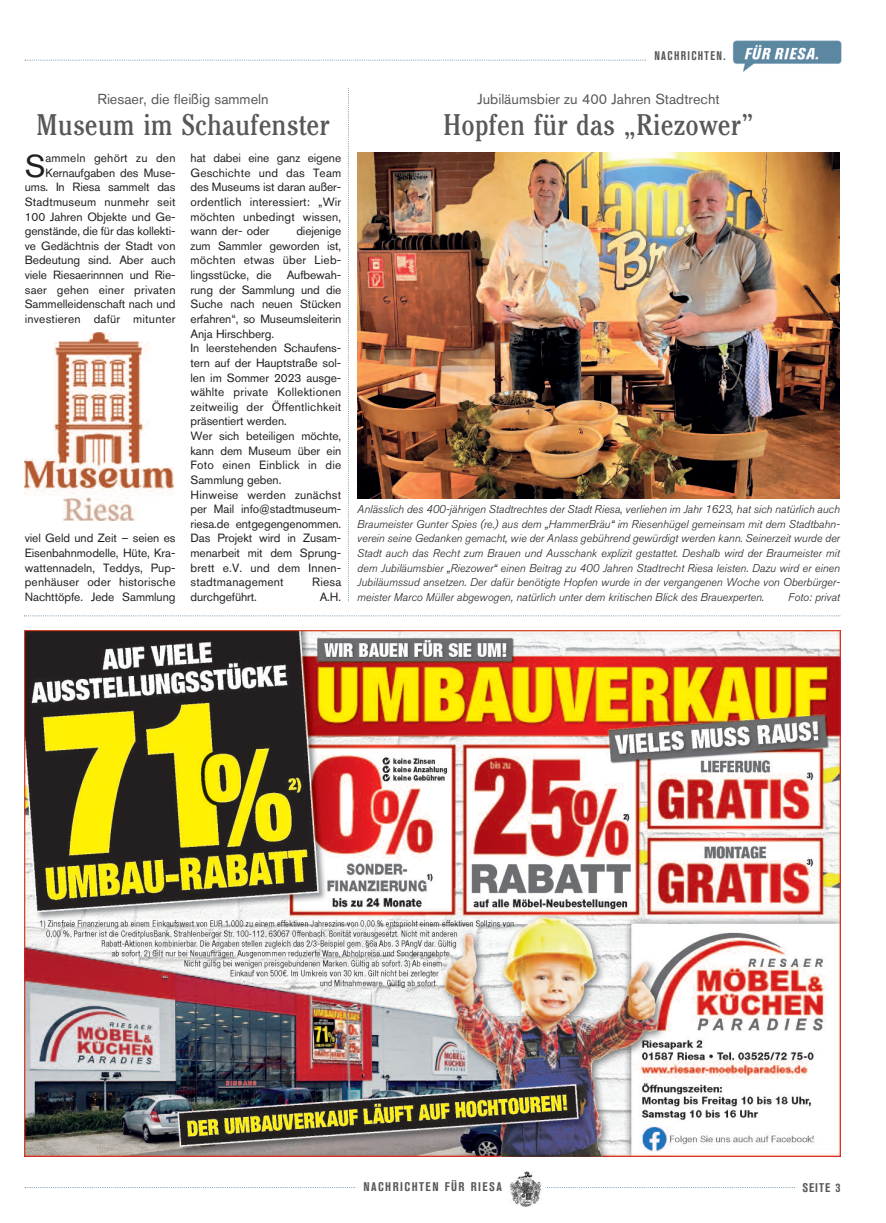
<style>
.page{position:relative;width:886px;height:1223px;background:#fff}
.page>*{position:absolute;margin:0;border:0;box-sizing:border-box;transform-origin:0 0}
.t1{font:31.38px "Akzidenz Grotesk Std";color:#231f20}
.t2{font:31.25px "Cheltenham EFOP Book Con";color:#57585a}
.t3{font:14.38px "Akzidenz Grotesk Std";color:#57585a}
.t4{font:700 condensed 12.5px "Akzidenz Grotesk Std";letter-spacing:.12em;color:#57585a}
.t5{font:700 condensed 12.5px "Akzidenz Grotesk Std";letter-spacing:.12em;color:#57585a;scale:.9 1}
.t6{font:11.88px/14.6px "Akzidenz Grotesk Std";letter-spacing:-.005em;color:#231f20;text-align:justify}
.t7{font:italic 300 11.25px/14.6px "Akzidenz Grotesk Std";color:#231f20;text-align:justify}
</style>
<div class="page">
<svg style="left:25px;top:60px;width:621px;height:1px"></svg>
<img style="left:732px;top:40px;width:110px;height:32px">
<svg style="left:25px;top:1187px;width:330px;height:1px"></svg>
<svg style="left:547px;top:1187px;width:248px;height:1px"></svg>
<img style="left:510px;top:1171px;width:31px;height:35px">
<img style="left:25px;top:630px;width:815px;height:526px">
<svg style="left:24px;top:615px;width:816px;height:1px"></svg>
<img style="left:357px;top:153px;width:483px;height:345px">
<svg style="left:348px;top:88px;width:1px;height:513px"></svg>
<img style="left:25px;top:333px;width:148px;height:188px">
<p class="t3" style="left:97px;top:90px;width:173px">Riesaer, die fleißig sammeln</p>
<h2 class="t2" style="left:36px;top:114px;width:295px">Museum im Schaufenster</h2>
<p class="t6" style="left:25px;top:150px;width:152px;text-align:right">ammeln gehört zu den<br>Kernaufgaben des Muse&shy;ums. In Riesa sammelt das<br>Stadtmuseum nunmehr seit<br>100 Jahren Objekte und Ge&shy;genstände, die für das kollekti&shy;ve Gedächtnis der Stadt von<br>Bedeutung sind. Aber auch viele Riesaerinnnen und Rie&shy;saer gehen einer privaten<br>Sammelleidenschaft nach und investieren dafür mitunter</p>
<h1 class="t1" style="left:25px;top:147px;width:22px">S</h1>
<p class="t6" style="left:25px;top:531px;width:152px">viel Geld und Zeit – seien es Eisenbahnmodelle, Hüte, Kra&shy;wattennadeln, Teddys, Pup&shy;penhäuser oder historische Nachttöpfe. Jede Sammlung</p>
<p class="t6" style="left:191px;top:150px;width:152px">hat dabei eine ganz eigene Geschichte und das Team des Museums ist daran außer&shy;ordentlich interessiert: „Wir möchten unbedingt wissen, wann der- oder</p>
<p class="t6" style="left:191px;top:224px;width:152px;text-indent:106px">diejenige zum Sammler geworden ist, möchten etwas über Lieb&shy;lingsstücke, die</p>
<p class="t6" style="left:191px;top:267px;width:152px;text-align:left;text-indent:96px">Aufbewah&shy;rung der Sammlung und die<br>Suche nach neuen Stücken erfahren“, so Museumsleiterin<br>Anja Hirschberg.<br>In leerstehenden Schaufens&shy;tern auf der Hauptstraße sol&shy;len im Sommer 2023 ausge&shy;wählte private Kollektionen zeitweilig der Öffentlichkeit präsentiert werden.<br>Wer sich beteiligen möchte, kann dem Museum über ein<br>Foto einen Einblick in die<br>Sammlung geben.<br>Hinweise werden zunächst per Mail info@stadtmuseum&shy;riesa.de entgegengenommen.<br>Das Projekt wird in Zusam&shy;menarbeit mit dem Sprung&shy;brett e.V. und dem Innen&shy;stadtmanagement</p>
<p class="t6" style="left:312px;top:575px;width:31px">Riesa</p>
<p class="t6" style="left:191px;top:589px;width:68px">durchgeführt.</p>
<p class="t6" style="left:320px;top:589px;width:23px">A.H.</p>
<p class="t5" style="left:654px;top:49px;width:81px">NACHRICHTEN.</p>
<p class="t3" style="left:477px;top:90px;width:244px">Jubiläumsbier zu 400 Jahren Stadtrecht</p>
<h2 class="t2" style="left:443px;top:114px;width:312px">Hopfen für das „Riezower”</h2>
<p class="t7" style="left:357px;top:502px;width:484px">Anlässlich des 400-jährigen Stadtrechtes der Stadt Riesa, verliehen im Jahr 1623, hat sich natürlich auch Braumeister Gunter Spies (re.) aus dem „HammerBräu“ im Riesenhügel gemeinsam mit dem Stadtbahn&shy;verein seine Gedanken gemacht, wie der Anlass gebührend gewürdigt werden kann. Seinerzeit wurde der Stadt auch das Recht zum Brauen und Ausschank explizit gestattet. Deshalb wird der Braumeister mit dem Jubiläumsbier „Riezower“ einen Beitrag zu 400 Jahren Stadtrecht Riesa leisten. Dazu wird er einen Jubiläumssud ansetzen. Der dafür benötigte Hopfen wurde in der vergangenen Woche von Oberbürger&shy;meister Marco Müller abgewogen, natürlich unter dem kritischen Blick des Brauexperten.</p>
<p class="t7" style="left:788px;top:590px;width:53px">Foto: privat</p>
<p class="t4" style="left:363px;top:1179px;width:140px">NACHRICHTEN FÜR RIESA</p>
<p class="t4" style="left:802px;top:1180px;width:39px">SEITE 3</p>
</div>
